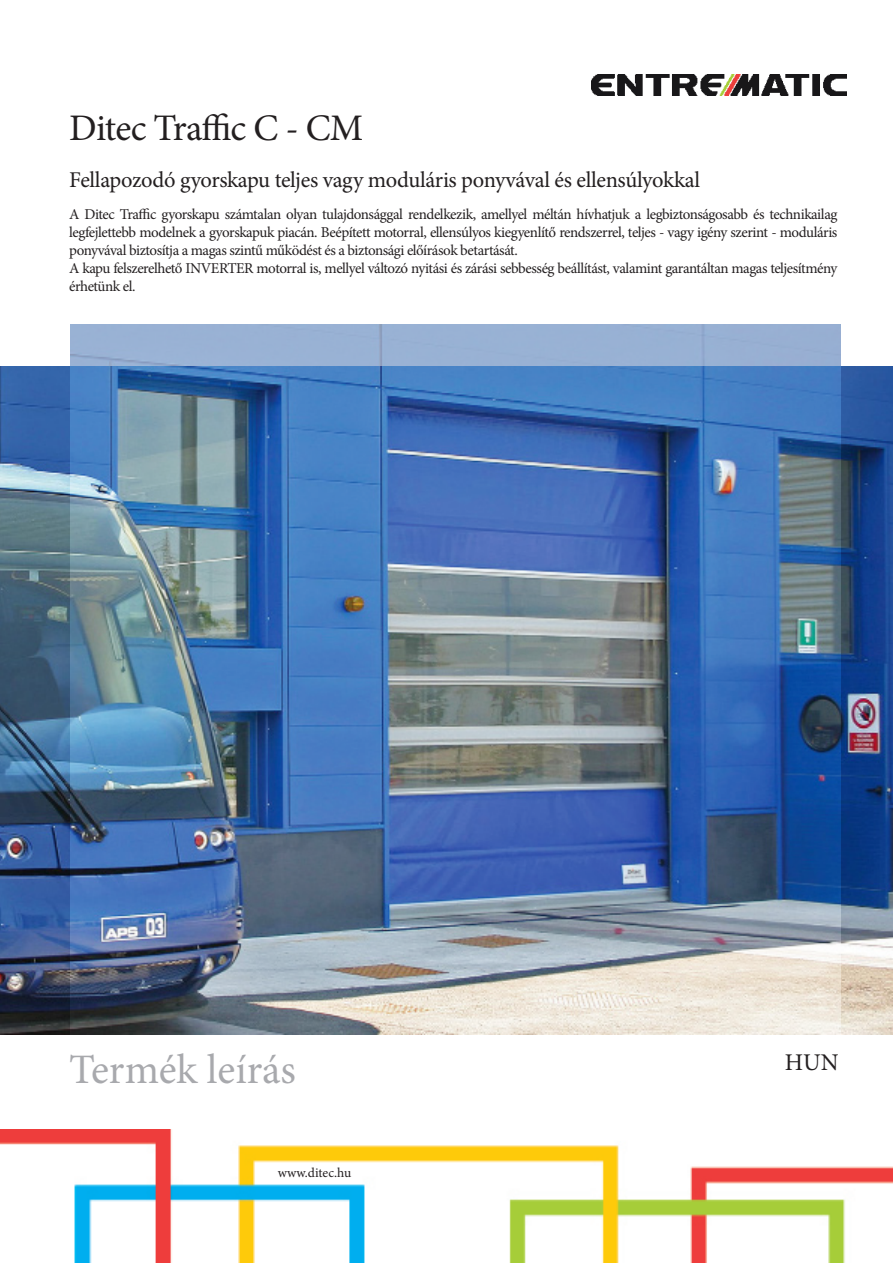
<style>
.page{position:relative;width:893px;height:1263px;background:#fff}
.page>*{position:absolute;margin:0;border:0;box-sizing:border-box;transform-origin:0 0}
.t1{font:42px "Minion Pro";color:#a8a9ad}
.t2{font:37.5px "Minion Pro";letter-spacing:-.025em;color:#231f20}
.t3{font:24px "Minion Pro";color:#231f20}
.t4{font:22.5px "Minion Pro";letter-spacing:-.015em;color:#231f20}
.t5{font:15px/18px "Minion Pro";letter-spacing:-.03em;color:#231f20;text-align:justify}
.t6{font:13.5px "Minion Pro";color:#231f20}
</style>
<div class="page">
<img style="left:0;top:367px;width:893px;height:667px">
<img style="left:0;top:1129px;width:893px;height:134px">
<img style="left:70px;top:324px;width:770px;height:710px">
<img style="left:591px;top:74px;width:255px;height:22px">
<p class="t2" style="left:69px;top:103px;width:296px">Ditec Traffic C - CM</p>
<p class="t4" style="left:69px;top:164px;width:632px">Fellapozodó gyorskapu teljes vagy moduláris ponyvával és ellensúlyokkal</p>
<p class="t5" style="left:69px;top:206px;width:770px">A Ditec Traffic gyorskapu számtalan olyan tulajdonsággal rendelkezik, amellyel méltán hívhatjuk a legbiztonságosabb és technikailag legfejlettebb modelnek a gyorskapuk piacán. Beépített motorral, ellensúlyos kiegyenlítő rendszerrel, teljes - vagy igény szerint - moduláris ponyvával biztosítja a magas szintű működést és a biztonsági előírások betartását.</p>
<p class="t5" style="left:69px;top:260px;width:770px">A kapu felszerelhető INVERTER motorral is, mellyel változó nyitási és zárási sebbesség beállítást, valamint garantáltan magas teljesítmény érhetünk el.</p>
<p class="t1" style="left:69px;top:1042px;width:228px">Termék leírás</p>
<p class="t6" style="left:278px;top:1164px;width:75px">www.ditec.hu</p>
<p class="t3" style="left:785px;top:1046px;width:55px">HUN</p>
</div>
